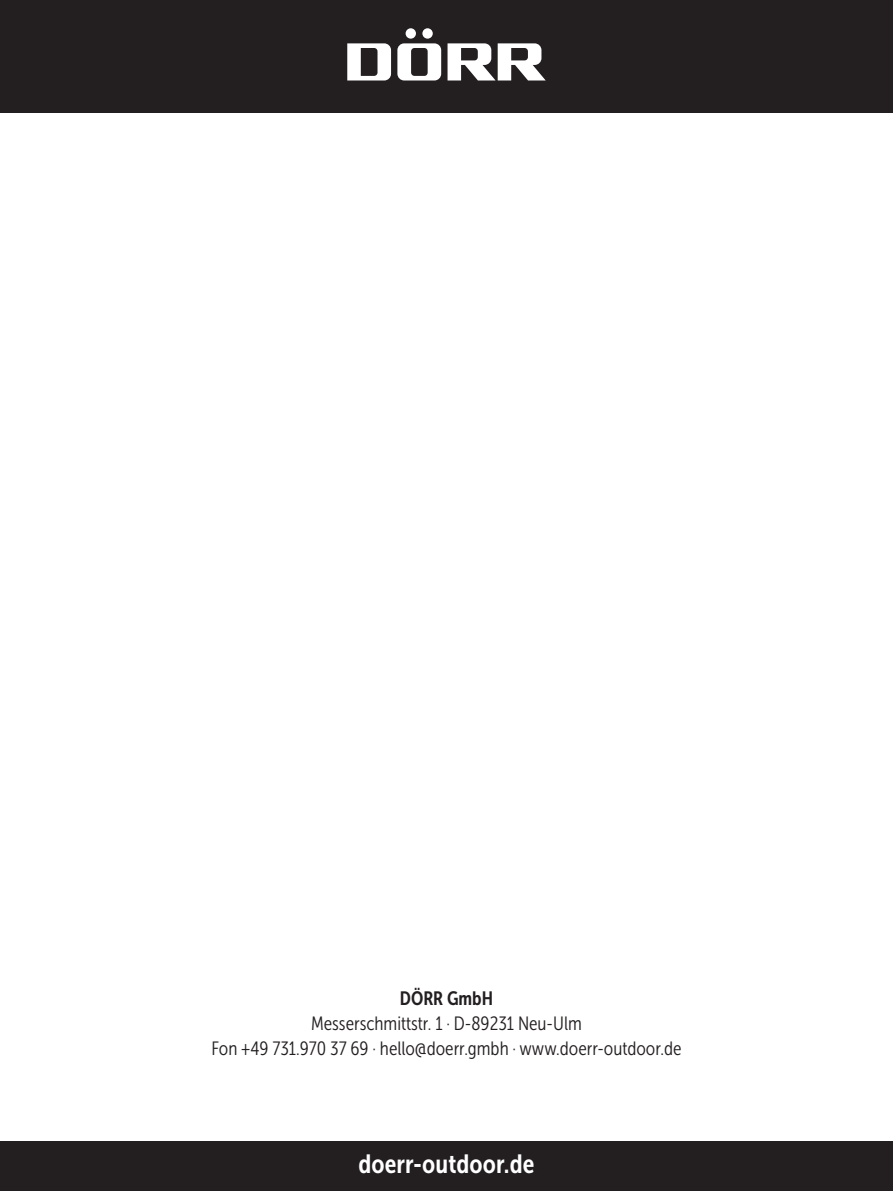
<style>
.page{position:relative;width:893px;height:1191px;background:#fff}
.page>*{position:absolute;margin:0;border:0;box-sizing:border-box;transform-origin:0 0}
.t1{font:26.25px "Museo Sans Cond 700";letter-spacing:.005em;color:#fff}
.t2{font:19.25px/24.5px "Museo Sans Cond 300";color:#231f20;text-align:center}
.t3{font:19.25px "Museo Sans Cond 700";color:#231f20}
</style>
<div class="page">
<div style="left:0;top:0;width:893px;height:113px;background:#231f20"></div>
<svg style="left:347px;top:43px;width:94px;height:38px"></svg>
<svg style="left:448px;top:43px;width:98px;height:38px"></svg>
<div style="left:406px;top:28px;width:10px;height:11px;background:#fff;border-radius:50%"></div>
<div style="left:422px;top:28px;width:11px;height:11px;background:#fff;border-radius:50%"></div>
<div style="left:0;top:1141px;width:893px;height:50px;background:#231f20"></div>
<p class="t3" style="left:400px;top:988px;width:95px">DÖRR GmbH</p>
<p class="t2" style="left:211px;top:1011px;width:472px">Messerschmittstr. 1 · D-89231 Neu-Ulm<br>Fon +49 731.970 37 69 · hello@doerr.gmbh · www.doerr-outdoor.de</p>
<h1 class="t1" style="left:358px;top:1149px;width:178px">doerr-outdoor.de</h1>
</div>
